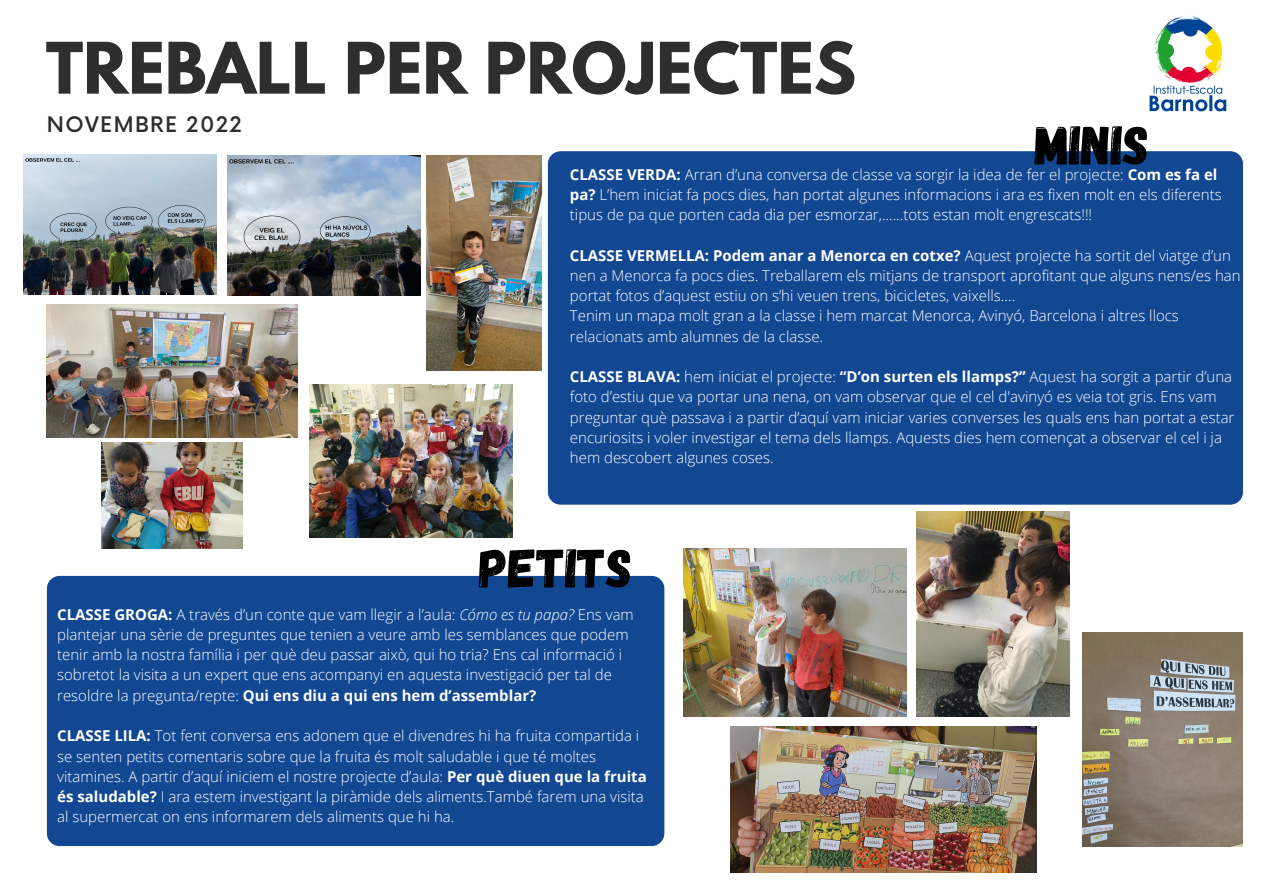
<style>
.page{position:relative;width:1263px;height:894px;background:#fff}
.page>*{position:absolute;margin:0;border:0;box-sizing:border-box;transform-origin:0 0}
.t1{font:700 62.85px "League Spartan";color:#2e2e2e}
.t2{font:54.75px "Gagalin";color:#000}
.t3{font:500 20.85px "Now";letter-spacing:.065em;color:#2e2e2e}
.t4{font:300 15px/20.2px "Open Sans";color:#fff}
.s1{font-weight:700}
.s2{font-style:italic}
</style>
<div class="page">
<img style="left:1149px;top:16px;width:78px;height:96px">
<div style="left:47px;top:575px;width:617px;height:270px;background:#124792;border-radius:13px"></div>
<div style="left:548px;top:151px;width:695px;height:353px;background:#124792;border-radius:13px"></div>
<img style="left:683px;top:548px;width:224px;height:167px">
<img style="left:730px;top:726px;width:306px;height:146px">
<img style="left:916px;top:511px;width:153px;height:204px">
<img style="left:1083px;top:632px;width:159px;height:214px">
<img style="left:24px;top:154px;width:192px;height:141px">
<img style="left:47px;top:304px;width:251px;height:133px">
<img style="left:309px;top:384px;width:204px;height:153px">
<img style="left:228px;top:155px;width:192px;height:140px">
<img style="left:426px;top:155px;width:115px;height:215px">
<img style="left:102px;top:443px;width:141px;height:105px">
<h1 class="t1" style="left:46px;top:37px;width:812px">TREBALL PER PROJECTES</h1>
<h3 class="t3" style="left:47px;top:113px;width:196px">NOVEMBRE 2022</h3>
<h2 class="t2" style="left:1035px;top:109px;width:116px">MINIS</h2>
<p class="t4" style="left:570px;top:164px;width:653px"><span class="s1">CLASSE VERDA:</span> Arran d’una conversa de classe va sorgir la idea de fer el projecte: <span class="s1">Com es fa el pa?</span> L’hem iniciat fa pocs dies, han portat algunes informacions i ara es fixen molt en els diferents tipus de pa que porten cada dia per esmorzar,......tots estan molt engrescats!!!</p>
<p class="t4" style="left:570px;top:244px;width:672px"><span class="s1">CLASSE VERMELLA: Podem anar a Menorca en cotxe?</span> Aquest projecte ha sortit del viatge d’un nen a Menorca fa pocs dies. Treballarem els mitjans de transport aprofitant que alguns nens/es han portat fotos d’aquest estiu on s’hi veuen trens, bicicletes, vaixells….<br>Tenim un mapa molt gran a la classe i hem marcat Menorca, Avinyó, Barcelona i altres llocs relacionats amb alumnes de la classe.</p>
<p class="t4" style="left:570px;top:366px;width:666px"><span class="s1">CLASSE BLAVA:</span> hem iniciat el projecte: <span class="s1">“D’on surten els llamps?”</span> Aquest ha sorgit a partir d’una foto d’estiu que va portar una nena, on vam observar que el cel d'avinyó es veia tot gris. Ens vam preguntar què passava i a partir d’aquí vam iniciar varies converses les quals ens han portat a estar encuriosits i voler investigar el tema dels llamps. Aquests dies hem començat a observar el cel i ja hem descobert algunes coses.</p>
<h2 class="t2" style="left:479px;top:532px;width:155px">PETITS</h2>
<p class="t4" style="left:57px;top:603px;width:578px"><span class="s1">CLASSE GROGA:</span> A través d’un conte que vam llegir a l’aula: <span class="s2">Cómo es tu papa?</span> Ens vam plantejar una sèrie de preguntes que tenien a veure amb les semblances que podem tenir amb la nostra família i per què deu passar això, qui ho tria? Ens cal informació i sobretot la visita a un expert que ens acompanyi en aquesta investigació per tal de resoldre la pregunta/repte: <span class="s1">Qui ens diu a qui ens hem d’assemblar?</span></p>
<p class="t4" style="left:57px;top:725px;width:591px"><span class="s1">CLASSE LILA:</span> Tot fent conversa ens adonem que el divendres hi ha fruita compartida i se senten petits comentaris sobre que la fruita és molt saludable i que té moltes vitamines. A partir d’aquí iniciem el nostre projecte d’aula: <span class="s1">Per què diuen que la fruita és saludable?</span> I ara estem investigant la piràmide dels aliments.També farem una visita al supermercat on ens informarem dels aliments que hi ha.</p>
</div>
